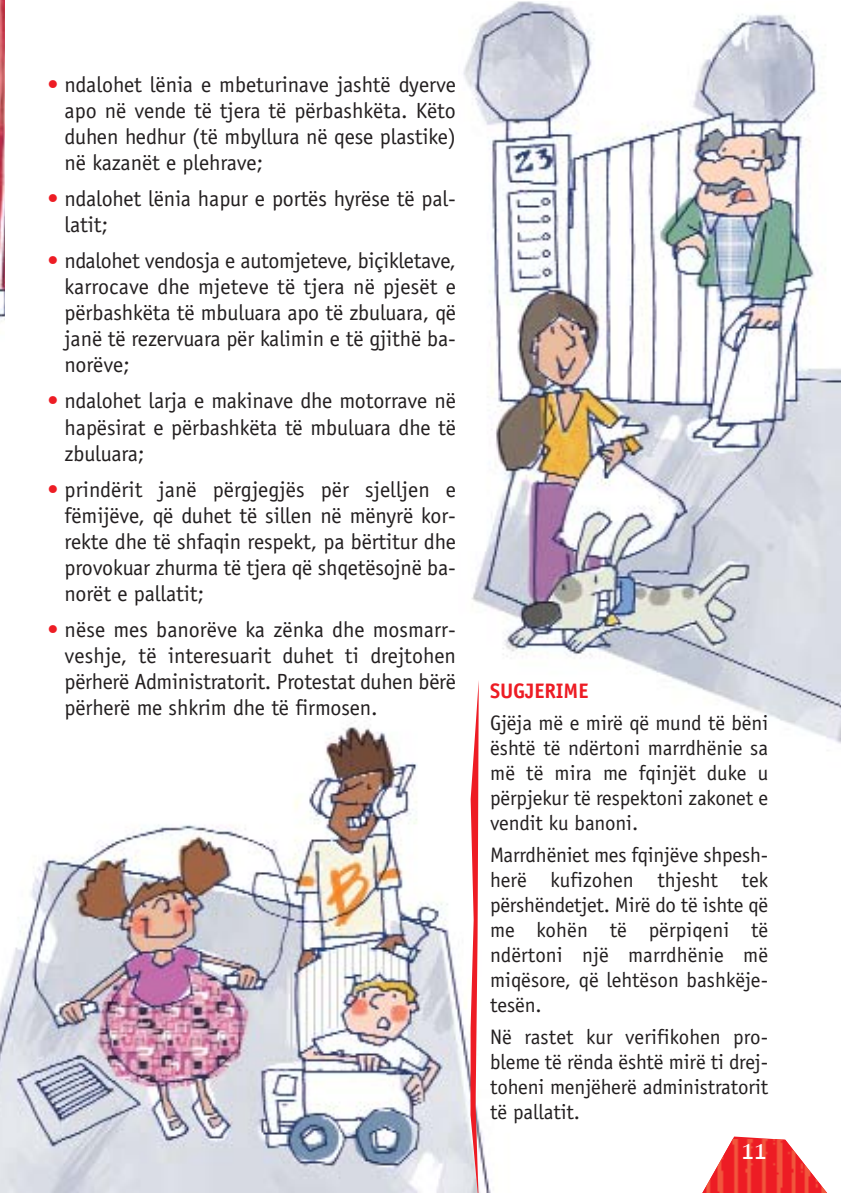
<style>
.page{position:relative;width:841px;height:1193px;background:#fff}
.page>*{position:absolute;margin:0;border:0;box-sizing:border-box;transform-origin:0 0}
.t1{font:22px/26px "Officina Sans";letter-spacing:-.005em;color:#231f20;text-align:justify}
.t2{font:21px/25px "Officina Sans";letter-spacing:-.005em;color:#231f20;text-align:justify}
.t3{font:700 21px "Officina Sans";letter-spacing:-.005em;color:#ed1c24}
.t4{font:20px "Amplifier Light Extensions";color:#fff}
.s1{color:#ed1c24}
</style>
<div class="page">
<img style="left:0;top:0;width:5px;height:322px">
<img style="left:0;top:721px;width:491px;height:471px">
<img style="left:458px;top:2px;width:382px;height:804px">
<svg style="left:733px;top:1136px;width:40px;height:3px"></svg>
<img style="left:703px;top:1139px;width:124px;height:53px">
<svg style="left:470px;top:680px;width:8px;height:512px"></svg>
<p class="t1" style="left:65px;top:73px;width:392px;text-indent:-17px"><span class="s1">•</span> ndalohet lënia e mbeturinave jashtë dyerve apo në vende të tjera të përbashkëta. Këto duhen hedhur (të mbyllura në qese plastike) në kazanët e plehrave;</p>
<p class="t1" style="left:65px;top:187px;width:392px;text-indent:-17px"><span class="s1">•</span> ndalohet lënia hapur e portës hyrëse të pal&shy;latit;</p>
<p class="t1" style="left:65px;top:249px;width:392px;text-indent:-17px"><span class="s1">•</span> ndalohet vendosja e automjeteve, biçikletave, karrocave dhe mjeteve të tjera në pjesët e përbashkëta të mbuluara apo të zbuluara, që janë të rezervuara për kalimin e të gjithë ba&shy;norëve;</p>
<p class="t1" style="left:65px;top:390px;width:392px;text-indent:-17px"><span class="s1">•</span> ndalohet larja e makinave dhe motorrave në hapësirat e përbashkëta të mbuluara dhe të zbuluara;</p>
<p class="t1" style="left:65px;top:478px;width:392px;text-indent:-17px"><span class="s1">•</span> prindërit janë përgjegjës për sjelljen e fëmijëve, që duhet të sillen në mënyrë kor&shy;rekte dhe të shfaqin respekt, pa bërtitur dhe provokuar zhurma të tjera që shqetësojnë ba&shy;norët e pallatit;</p>
<p class="t1" style="left:65px;top:618px;width:392px;text-indent:-17px"><span class="s1">•</span> nëse mes banorëve ka zënka dhe mosmarr&shy;veshje, të interesuarit duhet ti drejtohen përherë Administratorit. Protestat duhen bërë përherë me shkrim dhe të firmosen.</p>
<p class="t3" style="left:490px;top:682px;width:100px">SUGJERIME</p>
<p class="t2" style="left:490px;top:711px;width:279px">Gjëja më e mirë që mund të bëni është të ndërtoni marrdhënie sa më të mira me fqinjët duke u përpjekur të respektoni zakonet e vendit ku banoni.</p>
<p class="t2" style="left:490px;top:843px;width:279px">Marrdhëniet mes fqinjëve shpesh&shy;herë kufizohen thjesht tek përshëndetjet. Mirë do të ishte që me kohën të përpiqeni të ndërtoni një marrdhënie më miqësore, që lehtëson bashkëje&shy;tesën.</p>
<p class="t2" style="left:490px;top:1025px;width:279px">Në rastet kur verifikohen pro&shy;bleme të rënda është mirë ti drej&shy;toheni menjëherë administratorit të pallatit.</p>
<p class="t4" style="left:741px;top:1141px;width:27px">11</p>
</div>
